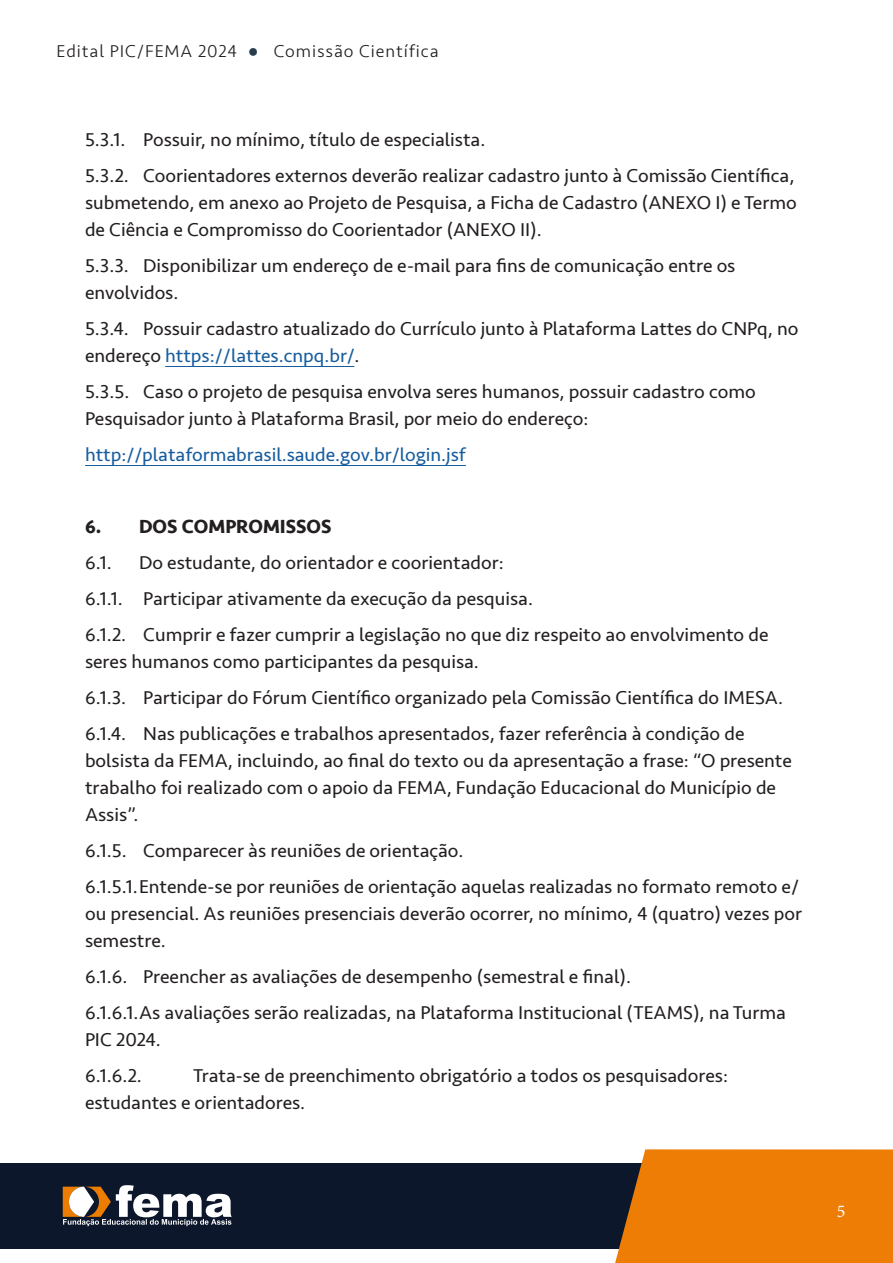
<style>
.page{position:relative;width:893px;height:1263px;background:#fff}
.page>*{position:absolute;margin:0;border:0;box-sizing:border-box;transform-origin:0 0}
.WW-Padrão{font:19.5px/27px "Seravek";color:#231f20}
.WW-Padrão-2{font:19.5px "Seravek";color:#175d9e}
.WW-Padrão-3{font:700 19.5px "Seravek";color:#231f20}
.t1{font:300 18px "Seravek";letter-spacing:.05em;color:#231f20}
.t2{font:18px "Minion Pro";color:#fff}
.s1{font-family:"Arial Narrow";font-weight:400;color:#293c4c}
.s2{color:#175d9e}
</style>
<div class="page">
<div style="left:0;top:1163px;width:680px;height:85px;background:#0d172b"></div>
<div style="left:615px;top:1149px;width:278px;height:114px;background:#ed7d05"></div>
<svg style="left:63px;top:1185px;width:169px;height:41px"></svg>
<hr style="left:165px;top:366px;width:189px;height:1px;background:#175d9e">
<hr style="left:85px;top:465px;width:381px;height:1px;background:#175d9e">
<p class="t1" style="left:56px;top:41px;width:384px">Edital PIC/FEMA 2024 <span class="s1">●</span> Comissão Científica</p>
<p class="WW-Padrão" style="left:85px;top:126px;width:402px">5.3.1. Possuir, no mínimo, título de especialista.</p>
<p class="WW-Padrão" style="left:85px;top:162px;width:713px">5.3.2. Coorientadores externos deverão realizar cadastro junto à Comissão Científica, submetendo, em anexo ao Projeto de Pesquisa, a Ficha de Cadastro (ANEXO I) e Termo de Ciência e Compromisso do Coorientador (ANEXO II).</p>
<p class="WW-Padrão" style="left:85px;top:252px;width:652px">5.3.3. Disponibilizar um endereço de e-mail para fins de comunicação entre os envolvidos.</p>
<p class="WW-Padrão" style="left:85px;top:315px;width:715px">5.3.4. Possuir cadastro atualizado do Currículo junto à Plataforma Lattes do CNPq, no endereço <span class="s2">https://lattes.cnpq.br/</span>.</p>
<p class="WW-Padrão" style="left:85px;top:378px;width:672px">5.3.5. Caso o projeto de pesquisa envolva seres humanos, possuir cadastro como<br>Pesquisador junto à Plataforma Brasil, por meio do endereço:</p>
<p class="WW-Padrão-2" style="left:85px;top:439px;width:382px">http://plataformabrasil.saude.gov.br/login.jsf</p>
<p class="WW-Padrão-3" style="left:85px;top:511px;width:248px">6. DOS COMPROMISSOS</p>
<p class="WW-Padrão" style="left:85px;top:549px;width:28px">6.1.</p>
<p class="WW-Padrão" style="left:139px;top:549px;width:366px">Do estudante, do orientador e coorientador:</p>
<p class="WW-Padrão" style="left:85px;top:585px;width:449px">6.1.1. Participar ativamente da execução da pesquisa.</p>
<p class="WW-Padrão" style="left:85px;top:621px;width:685px">6.1.2. Cumprir e fazer cumprir a legislação no que diz respeito ao envolvimento de seres humanos como participantes da pesquisa.</p>
<p class="WW-Padrão" style="left:85px;top:684px;width:699px">6.1.3. Participar do Fórum Científico organizado pela Comissão Científica do IMESA.</p>
<p class="WW-Padrão" style="left:85px;top:720px;width:708px">6.1.4. Nas publicações e trabalhos apresentados, fazer referência à condição de bolsista da FEMA, incluindo, ao final do texto ou da apresentação a frase: “O presente trabalho foi realizado com o apoio da FEMA, Fundação Educacional do Município de Assis”.</p>
<p class="WW-Padrão" style="left:85px;top:837px;width:380px">6.1.5. Comparecer às reuniões de orientação.</p>
<p class="WW-Padrão" style="left:85px;top:873px;width:719px">6.1.5.1. Entende-se por reuniões de orientação aquelas realizadas no formato remoto e/ ou presencial. As reuniões presenciais deverão ocorrer, no mínimo, 4 (quatro) vezes por semestre.</p>
<p class="WW-Padrão" style="left:85px;top:963px;width:547px">6.1.6. Preencher as avaliações de desempenho (semestral e final).</p>
<p class="WW-Padrão" style="left:85px;top:999px;width:702px">6.1.6.1. As avaliações serão realizadas, na Plataforma Institucional (TEAMS), na Turma<br>PIC 2024.</p>
<p class="WW-Padrão" style="left:85px;top:1062px;width:58px">6.1.6.2.</p>
<p class="WW-Padrão" style="left:85px;top:1062px;width:644px;text-indent:108px">Trata-se de preenchimento obrigatório a todos os pesquisadores: estudantes e orientadores.</p>
<p class="t2" style="left:837px;top:1199px;width:10px">5</p>
</div>
